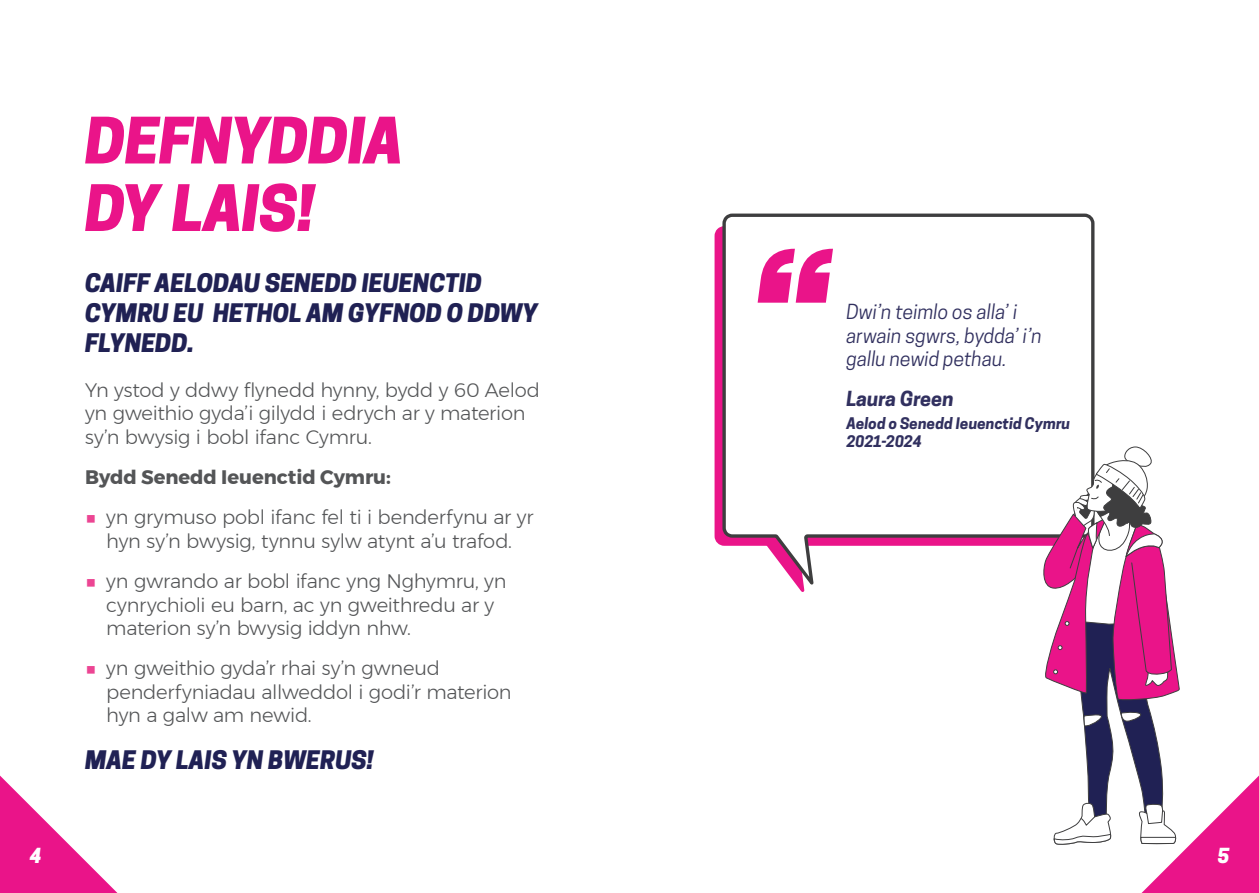
<style>
.page{position:relative;width:1259px;height:893px;background:#fff}
.page>*{position:absolute;margin:0;border:0;box-sizing:border-box;transform-origin:0 0}
.t1{font:italic 800 60px/67.5px "Cooper Hewitt";letter-spacing:-.015em;color:#ea1489}
.t2{font:italic 800 24px/30px "Cooper Hewitt";color:#202154}
.t3{font:300 19.5px/23.4px "Montserrat";letter-spacing:-.015em;color:#545557}
.t4{font:italic 19.5px/23.4px "Cooper Hewitt";color:#31305f}
.t5{font:700 19.5px "Montserrat";letter-spacing:-.005em;color:#545557}
.t6{font:italic 700 19.5px "Cooper Hewitt";color:#31305f}
.t7{font:italic 800 19.5px "Cooper Hewitt";color:#fff}
.t8{font:italic 700 15px/18px "Cooper Hewitt";letter-spacing:.005em;color:#31305f}
.s1{color:#ec4593}
</style>
<div class="page">
<svg style="left:714px;top:227px;width:6px;height:318px;background:#ec2d95"></svg>
<svg style="left:720px;top:213px;width:375px;height:379px"></svg>
<svg style="left:757px;top:249px;width:76px;height:54px"></svg>
<svg style="left:1040px;top:446px;width:219px;height:447px"></svg>
<svg style="left:0;top:775px;width:118px;height:118px"></svg>
<h1 class="t1" style="left:85px;top:108px;width:320px">DEFNYDDIA<br>DY LAIS!</h1>
<p class="t2" style="left:85px;top:268px;width:454px">CAIFF AELODAU SENEDD IEUENCTID<br>CYMRU EU HETHOL AM GYFNOD O DDWY<br>FLYNEDD.</p>
<p class="t3" style="left:85px;top:378px;width:456px">Yn ystod y ddwy flynedd hynny, bydd y 60 Aelod yn gweithio gyda’i gilydd i edrych ar y materion sy’n bwysig i bobl ifanc Cymru.</p>
<p class="t5" style="left:85px;top:461px;width:307px">Bydd Senedd Ieuenctid Cymru:</p>
<p class="t3" style="left:85px;top:505px;width:450px;text-align:center"><span class="s1">■</span> yn grymuso pobl ifanc fel ti i benderfynu ar yr hyn sy’n bwysig, tynnu sylw atynt a’u trafod.</p>
<p class="t3" style="left:106px;top:569px;width:402px;text-indent:-21px"><span class="s1">■</span> yn gwrando ar bobl ifanc yng Nghymru, yn cynrychioli eu barn, ac yn gweithredu ar y materion sy’n bwysig iddyn nhw.</p>
<p class="t3" style="left:106px;top:656px;width:407px;text-indent:-21px"><span class="s1">■</span> yn gweithio gyda’r rhai sy’n gwneud penderfyniadau allweddol i godi’r materion hyn a galw am newid.</p>
<p class="t2" style="left:85px;top:745px;width:290px">MAE DY LAIS YN BWERUS!</p>
<p class="t4" style="left:846px;top:300px;width:197px">Dwi’n teimlo os alla’ i arwain sgwrs, bydda’ i’n gallu newid pethau.</p>
<p class="t6" style="left:846px;top:388px;width:109px">Laura Green</p>
<p class="t8" style="left:846px;top:414px;width:225px">Aelod o Senedd Ieuenctid Cymru<br>2021-2024</p>
<p class="t7" style="left:30px;top:844px;width:13px">4</p>
<p class="t7" style="left:1217px;top:844px;width:13px">5</p>
</div>
